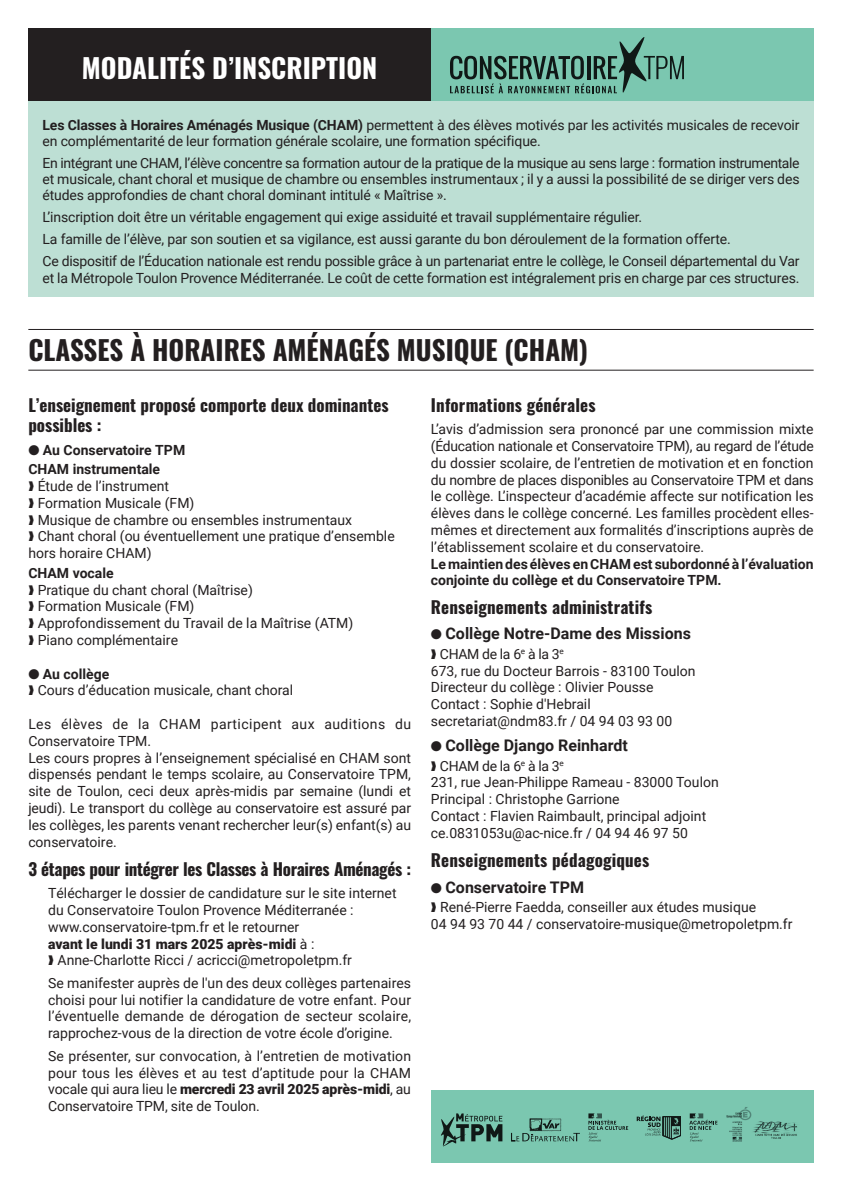
<style>
.page{position:relative;width:842px;height:1191px;background:#fff}
.page>*{position:absolute;margin:0;border:0;box-sizing:border-box;transform-origin:0 0}
.t1{font:700 27px "Oswald";color:#231f20}
.t2{font:700 27px "Oswald";color:#fff}
.t3{font:700 17px/20.4px "Oswald";color:#231f20}
.t4{font:700 17px "Oswald";letter-spacing:-.02em;color:#231f20}
.t5{font:700 16px "Roboto";color:#231f20}
.t6{font:14px/16.8px "Roboto";color:#231f20}
.t7{font:700 14px/19.6px "Roboto";color:#231f20}
.t8{font:900 14px "Roboto";color:#231f20}
.s1{font-weight:700}
.s2{font-weight:400}
.s3{font-weight:900}
</style>
<div class="page">
<div style="left:28px;top:28px;width:403px;height:73px;background:#231f20"></div>
<div style="left:431px;top:1090px;width:383px;height:72px;background:#7bc7b0"></div>
<div style="left:431px;top:28px;width:383px;height:73px;background:#7bc7b0"></div>
<div style="left:28px;top:101px;width:786px;height:196px;background:#bddfd4"></div>
<svg style="left:450px;top:37px;width:234px;height:56px"></svg>
<hr style="left:28px;top:329px;width:786px;height:1px;background:#231f20">
<hr style="left:28px;top:370px;width:786px;height:1px;background:#231f20">
<svg style="left:588px;top:1113px;width:40px;height:28px"></svg>
<svg style="left:511px;top:1118px;width:69px;height:23px"></svg>
<svg style="left:441px;top:1113px;width:61px;height:33px"></svg>
<svg style="left:637px;top:1115px;width:44px;height:24px"></svg>
<img style="left:726px;top:1107px;width:25px;height:35px">
<img style="left:753px;top:1121px;width:44px;height:17px">
<svg style="left:689px;top:1113px;width:28px;height:28px"></svg>
<h1 class="t2" style="left:82px;top:54px;width:297px">MODALITÉS D’INSCRIPTION</h1>
<p class="t6" style="left:43px;top:116px;width:758px;line-height:16.3px"><span class="s1">Les Classes à Horaires Aménagés Musique (CHAM)</span> permettent à des élèves motivés par les activités musicales de recevoir en complémentarité de leur formation générale scolaire, une formation spécifique.</p>
<p class="t6" style="left:43px;top:154px;width:758px;line-height:16.3px;text-align:justify">En intégrant une CHAM, l’élève concentre sa formation autour de la pratique de la musique au sens large : formation instrumentale et musicale, chant choral et musique de chambre ou ensembles instrumentaux ; il y a aussi la possibilité de se diriger vers des études approfondies de chant choral dominant intitulé « Maîtrise ».</p>
<p class="t6" style="left:43px;top:206px;width:758px;line-height:22px">L’inscription doit être un véritable engagement qui exige assiduité et travail supplémentaire régulier.<br>La famille de l’élève, par son soutien et sa vigilance, est aussi garante du bon déroulement de la formation offerte.<br>Ce dispositif de l’Éducation nationale est rendu possible grâce à un partenariat entre le collège, le Conseil départemental du Var</p>
<p class="t6" style="left:43px;top:269px;width:758px">et la Métropole Toulon Provence Méditerranée. Le coût de cette formation est intégralement pris en charge par ces structures.</p>
<h1 class="t1" style="left:28px;top:335px;width:561px">CLASSES À HORAIRES AMÉNAGÉS MUSIQUE (CHAM)</h1>
<p class="t3" style="left:28px;top:395px;width:362px">L’enseignement proposé comporte deux dominantes possibles :</p>
<p class="t7" style="left:28px;top:439px;width:158px">● Au Conservatoire TPM<br>CHAM instrumentale</p>
<p class="t6" style="left:38px;top:477px;width:133px">Étude de l’instrument</p>
<p class="t6" style="left:38px;top:494px;width:158px">Formation Musicale (FM)</p>
<p class="t6" style="left:38px;top:510px;width:316px">Musique de chambre ou ensembles instrumentaux</p>
<p class="t6" style="left:38px;top:527px;width:359px">Chant choral (ou éventuellement une pratique d’ensemble</p>
<p class="t6" style="left:28px;top:544px;width:125px">hors horaire CHAM)</p>
<p class="t7" style="left:28px;top:562px;width:87px">CHAM vocale</p>
<p class="t6" style="left:38px;top:580px;width:317px">Pratique du chant choral (Maîtrise)<br>Formation Musicale (FM)<br>Approfondissement du Travail de la Maîtrise (ATM)<br>Piano complémentaire</p>
<p class="t6" style="left:38px;top:664px;width:257px;text-indent:-9px">● <span class="s1">Au collège<br></span>Cours d’éducation musicale, chant choral</p>
<p class="t6" style="left:28px;top:715px;width:384px">Les élèves de la CHAM participent aux auditions du Conservatoire TPM.<br>Les cours propres à l’enseignement spécialisé en CHAM sont dispensés pendant le temps scolaire, au Conservatoire TPM, site de Toulon, ceci deux après-midis par semaine (lundi et jeudi). Le transport du collège au conservatoire est assuré par les collèges, les parents venant rechercher leur(s) enfant(s) au conservatoire.</p>
<p class="t4" style="left:28px;top:859px;width:384px">3 étapes pour intégrer les Classes à Horaires Aménagés :</p>
<p class="t6" style="left:48px;top:884px;width:350px">Télécharger le dossier de candidature sur le site internet</p>
<p class="t6" style="left:48px;top:901px;width:307px">du Conservatoire Toulon Provence Méditerranée :</p>
<p class="t6" style="left:48px;top:917px;width:253px">www.conservatoire-tpm.fr et le retourner</p>
<p class="t8" style="left:48px;top:933px;width:268px">avant le lundi 31 mars 2025 après-midi <span class="s2">à :</span></p>
<p class="t6" style="left:58px;top:951px;width:296px">Anne-Charlotte Ricci / acricci@metropoletpm.fr</p>
<p class="t6" style="left:48px;top:974px;width:364px;text-align:justify">Se manifester auprès de l'un des deux collèges partenaires choisi pour lui notifier la candidature de votre enfant. Pour l’éventuelle demande de dérogation de secteur scolaire, rapprochez-vous de la direction de votre école d’origine.</p>
<p class="t6" style="left:48px;top:1046px;width:364px;text-align:justify">Se présenter, sur convocation, à l’entretien de motivation pour tous les élèves et au test d’aptitude pour la CHAM vocale qui aura lieu le <span class="s3">mercredi 23 avril 2025 après-midi</span>, au Conservatoire TPM, site de Toulon.</p>
<p class="t3" style="left:431px;top:395px;width:166px">Informations générales</p>
<p class="t6" style="left:431px;top:420px;width:384px;text-align:justify">L’avis d’admission sera prononcé par une commission mixte (Éducation nationale et Conservatoire TPM), au regard de l’étude du dossier scolaire, de l’entretien de motivation et en fonction du nombre de places disponibles au Conservatoire TPM et dans le collège. L’inspecteur d’académie affecte sur notification les élèves dans le collège concerné. Les familles procèdent elles&shy;mêmes et directement aux formalités d’inscriptions auprès de l’établissement scolaire et du conservatoire.</p>
<p class="t7" style="left:431px;top:554px;width:384px;line-height:16.8px">Le maintien des élèves en CHAM est subordonné à l’évaluation conjointe du collège et du Conservatoire TPM.</p>
<p class="t3" style="left:431px;top:598px;width:223px">Renseignements administratifs</p>
<p class="t5" style="left:431px;top:622px;width:261px">● Collège Notre-Dame des Missions</p>
<p class="t6" style="left:431px;top:645px;width:266px;text-indent:9px">CHAM de la 6<sup>e</sup> à la 3<sup>e<br></sup>673, rue du Docteur Barrois - 83100 Toulon<br>Directeur du collège : Olivier Pousse<br>Contact : Sophie d'Hebrail secretariat@ndm83.fr / 04 94 03 93 00</p>
<p class="t5" style="left:431px;top:734px;width:199px">● Collège Django Reinhardt</p>
<p class="t6" style="left:431px;top:756px;width:289px;text-indent:9px">CHAM de la 6<sup>e</sup> à la 3<sup>e<br></sup>231, rue Jean-Philippe Rameau - 83000 Toulon Principal : Christophe Garrione<br>Contact : Flavien Raimbault, principal adjoint ce.0831053u@ac-nice.fr / 04 94 46 97 50</p>
<p class="t3" style="left:431px;top:850px;width:220px">Renseignements pédagogiques</p>
<p class="t5" style="left:431px;top:876px;width:155px">● Conservatoire TPM</p>
<p class="t6" style="left:431px;top:898px;width:363px;text-indent:9px">René-Pierre Faedda, conseiller aux études musique<br>04 94 93 70 44 / conservatoire-musique@metropoletpm.fr</p>
</div>
